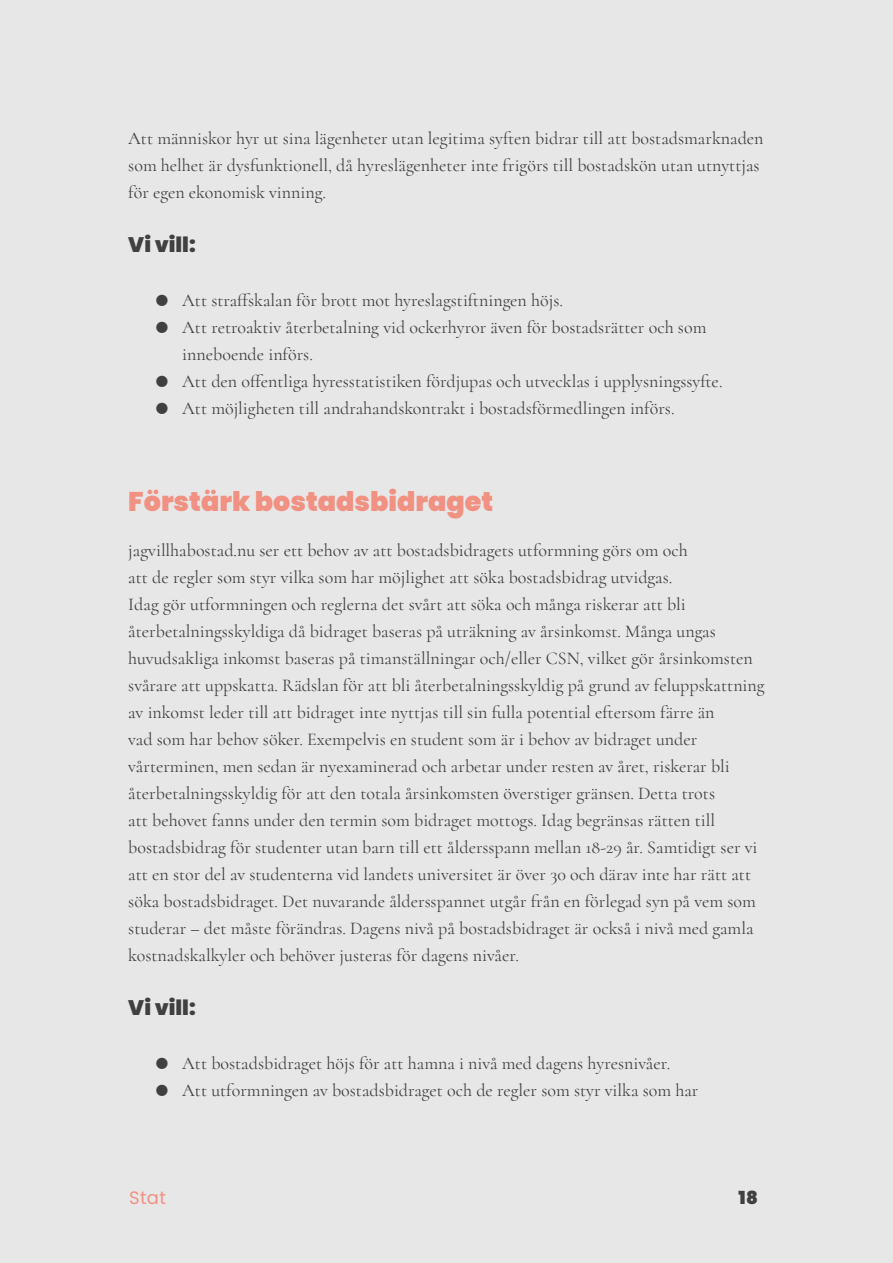
<style>
.page{position:relative;width:893px;height:1263px;background:#e7e7e8}
.page>*{position:absolute;margin:0;border:0;box-sizing:border-box;transform-origin:0 0}
.t1{font:900 27px "Poppins";color:#f19182}
.t2{font:900 21px "Poppins";color:#404041}
.t3{font:18px/27px "Cormorant";color:#404041}
.t4{font:18px "Poppins";color:#f19182}
.t5{font:900 18px "Poppins";color:#404041}
</style>
<div class="page">
<p class="t3" style="left:128px;top:125px;width:637px">Att människor hyr ut sina lägenheter utan legitima syften bidrar till att bostadsmarknaden som helhet är dysfunktionell, då hyreslägenheter inte frigörs till bostadskön utan utnyttjas för egen ekonomisk vinning.</p>
<p class="t2" style="left:128px;top:233px;width:69px">Vi vill:</p>
<p class="t3" style="left:155px;top:287px;width:409px">● Att straffskalan för brott mot hyreslagstiftningen höjs.</p>
<p class="t3" style="left:182px;top:314px;width:526px;text-indent:-27px">● Att retroaktiv återbetalning vid ockerhyror även för bostadsrätter och som inneboende införs.</p>
<p class="t3" style="left:155px;top:368px;width:569px">● Att den offentliga hyresstatistiken fördjupas och utvecklas i upplysningssyfte.</p>
<p class="t3" style="left:155px;top:395px;width:521px">● Att möjligheten till andrahandskontrakt i bostadsförmedlingen införs.</p>
<h1 class="t1" style="left:128px;top:486px;width:366px">Förstärk bostadsbidraget</h1>
<p class="t3" style="left:128px;top:537px;width:638px">jagvillhabostad.nu ser ett behov av att bostadsbidragets utformning görs om och<br>att de regler som styr vilka som har möjlighet att söka bostadsbidrag utvidgas.<br>Idag gör utformningen och reglerna det svårt att söka och många riskerar att bli återbetalningsskyldiga då bidraget baseras på uträkning av årsinkomst. Många ungas huvudsakliga inkomst baseras på timanställningar och/eller CSN, vilket gör årsinkomsten svårare att uppskatta. Rädslan för att bli återbetalningsskyldig på grund av feluppskattning av inkomst leder till att bidraget inte nyttjas till sin fulla potential eftersom färre än<br>vad som har behov söker. Exempelvis en student som är i behov av bidraget under vårterminen, men sedan är nyexaminerad och arbetar under resten av året, riskerar bli återbetalningsskyldig för att den totala årsinkomsten överstiger gränsen. Detta trots<br>att behovet fanns under den termin som bidraget mottogs. Idag begränsas rätten till bostadsbidrag för studenter utan barn till ett åldersspann mellan 18-29 år. Samtidigt ser vi att en stor del av studenterna vid landets universitet är över 30 och därav inte har rätt att söka bostadsbidraget. Det nuvarande åldersspannet utgår från en förlegad syn på vem som studerar – det måste förändras. Dagens nivå på bostadsbidraget är också i nivå med gamla kostnadskalkyler och behöver justeras för dagens nivåer.</p>
<p class="t2" style="left:128px;top:995px;width:69px">Vi vill:</p>
<p class="t3" style="left:155px;top:1050px;width:516px">● Att bostadsbidraget höjs för att hamna i nivå med dagens hyresnivåer.</p>
<p class="t3" style="left:155px;top:1077px;width:545px">● Att utformningen av bostadsbidraget och de regler som styr vilka som har</p>
<p class="t4" style="left:129px;top:1187px;width:38px">Stat</p>
<p class="t5" style="left:739px;top:1187px;width:21px">18</p>
</div>
